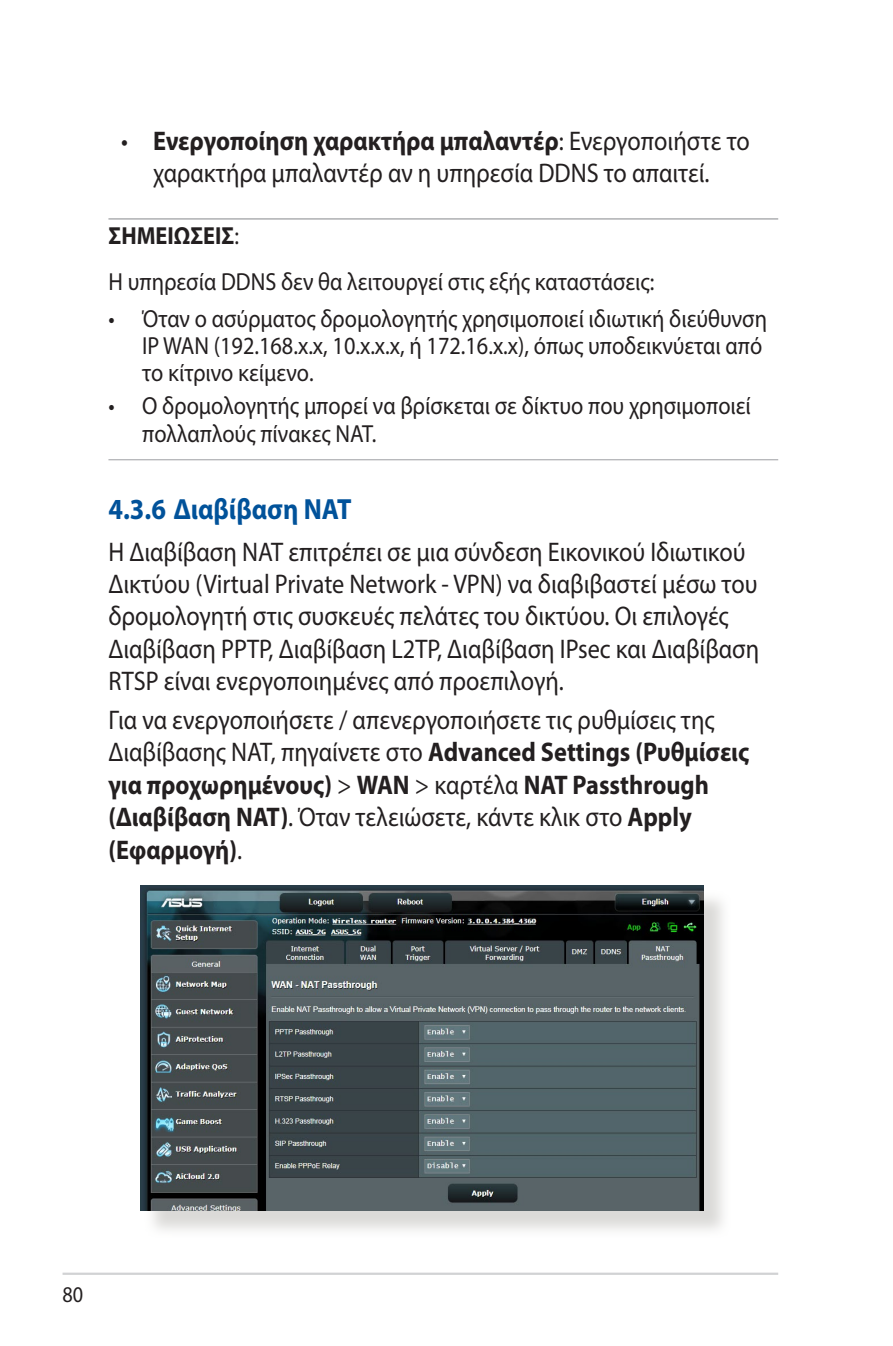
<style>
.page{position:relative;width:893px;height:1346px;background:#fff}
.page>*{position:absolute;margin:0;border:0;box-sizing:border-box;transform-origin:0 0}
.t1{font:700 29.25px "Myriad Pro";color:#01529a;scale:.9 1}
.t2{font:27px/32.4px "Myriad Pro";color:#231f20;scale:.9 1}
.t3{font:24.75px/27px "Myriad Pro";color:#231f20;scale:.9 1}
.t4{font:22.5px "Myriad Pro";color:#231f20;scale:.9 1}
.s1{font-weight:700}
</style>
<div class="page">
<hr style="left:63px;top:1272px;width:715px;height:3px;background:#d1d2d4">
<hr style="left:108px;top:218px;width:670px;height:1px;background:#939598">
<hr style="left:108px;top:459px;width:670px;height:1px;background:#a8a9ad">
<div style="left:144px;top:889px;width:588px;height:350px;background:#cfcecb;opacity:.75"></div>
<img style="left:140px;top:886px;width:564px;height:325px">
<p class="t2" style="left:121px;top:124px;width:700px;text-align:center">• <span class="s1">Ενεργοποίηση χαρακτήρα μπαλαντέρ</span>: Ενεργοποιήστε το χαρακτήρα μπαλαντέρ αν η υπηρεσία DDNS το απαιτεί.</p>
<p class="t3" style="left:108px;top:212px;width:608px;line-height:46.1px"><span class="s1">ΣΗΜΕΙΩΣΕΙΣ</span>:<br>Η υπηρεσία DDNS δεν θα λειτουργεί στις εξής καταστάσεις:</p>
<p class="t3" style="left:142px;top:305px;width:696px;text-indent:-34px">• Όταν ο ασύρματος δρομολογητής χρησιμοποιεί ιδιωτική διεύθυνση<br>ΙΡ WAN (192.168.x.x, 10.x.x.x, ή 172.16.x.x), όπως υποδεικνύεται από το κίτρινο κείμενο.</p>
<p class="t3" style="left:142px;top:391px;width:678px;line-height:28.1px;text-indent:-34px">• Ο δρομολογητής μπορεί να βρίσκεται σε δίκτυο που χρησιμοποιεί πολλαπλούς πίνακες NAT.</p>
<p class="t1" style="left:108px;top:490px;width:271px">4.3.6 Διαβίβαση NAT</p>
<p class="t2" style="left:108px;top:535px;width:725px">Η Διαβίβαση NAT επιτρέπει σε μια σύνδεση Εικονικού Ιδιωτικού Δικτύου (Virtual Private Network - VPN) να διαβιβαστεί μέσω του δρομολογητή στις συσκευές πελάτες του δικτύου. Οι επιλογές Διαβίβαση PPTP, Διαβίβαση L2TP, Διαβίβαση IPsec και Διαβίβαση RTSP είναι ενεργοποιημένες από προεπιλογή.</p>
<p class="t2" style="left:108px;top:703px;width:713px">Για να ενεργοποιήσετε / απενεργοποιήσετε τις ρυθμίσεις της Διαβίβασης NAT, πηγαίνετε στο <span class="s1">Advanced Settings (Ρυθμίσεις για προχωρημένους)</span> &gt; <span class="s1">WAN</span> &gt; καρτέλα <span class="s1">NAT Passthrough (Διαβίβαση ΝΑΤ)</span>. Όταν τελειώσετε, κάντε κλικ στο <span class="s1">Apply (Εφαρμογή)</span>.</p>
<p class="t4" style="left:63px;top:1281px;width:25px">80</p>
</div>
